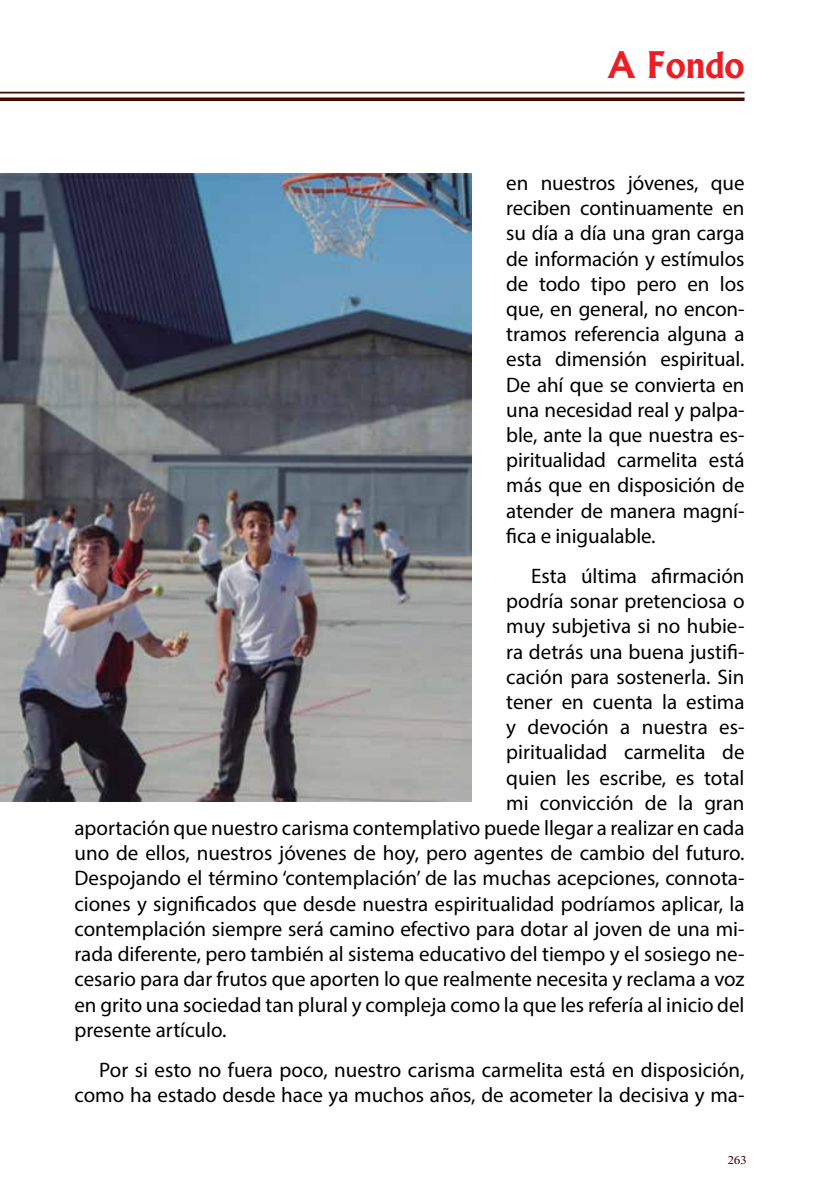
<style>
.page{position:relative;width:819px;height:1191px;background:#fff}
.page>*{position:absolute;margin:0;border:0;box-sizing:border-box;transform-origin:0 0}
.t1{font:700 35px "Albertus";color:#ed1d24}
.t2{font:21px/25.2px "Myriad Pro";color:#000;text-align:justify}
.t3{font:12.25px "Tamil MN";color:#450a00}
</style>
<div class="page">
<svg style="left:0;top:97px;width:744px;height:4px;background:#5b281f"></svg>
<hr style="left:0;top:92px;width:744px;height:1px;background:#450a00">
<img style="left:0;top:174px;width:471px;height:628px">
<h1 class="t1" style="left:609px;top:43px;width:137px">A Fondo</h1>
<p class="t2" style="left:506px;top:170px;width:240px">en nuestros jóvenes, que reciben continuamente en su día a día una gran carga de información y estímulos de todo tipo pero en los que, en general, no encon&shy;tramos referencia alguna a esta dimensión espiritual.<br>De ahí que se convierta en una necesidad real y palpa&shy;ble, ante la que nuestra es&shy;piritualidad carmelita está más que en disposición de atender de manera magní&shy;fica e inigualable.</p>
<p class="t2" style="left:531px;top:563px;width:215px">Esta última afirmación</p>
<p class="t2" style="left:506px;top:588px;width:240px">podría sonar pretenciosa o</p>
<p class="t2" style="left:506px;top:613px;width:240px">muy subjetiva si no hubie-</p>
<p class="t2" style="left:506px;top:638px;width:240px">ra detrás una buena justifi-</p>
<p class="t2" style="left:506px;top:664px;width:240px">cación para sostenerla. Sin</p>
<p class="t2" style="left:506px;top:689px;width:240px">tener en cuenta la estima</p>
<p class="t2" style="left:506px;top:714px;width:240px">y devoción a nuestra es-</p>
<p class="t2" style="left:506px;top:739px;width:240px">piritualidad carmelita de</p>
<p class="t2" style="left:506px;top:764px;width:240px">quien les escribe, es total</p>
<p class="t2" style="left:506px;top:790px;width:240px">mi convicción de la gran</p>
<p class="t2" style="left:74px;top:815px;width:671px">aportación que nuestro carisma contemplativo puede llegar a realizar en cada</p>
<p class="t2" style="left:74px;top:840px;width:671px">uno de ellos, nuestros jóvenes de hoy, pero agentes de cambio del futuro.</p>
<p class="t2" style="left:74px;top:865px;width:671px">Despojando el término ‘contemplación’ de las muchas acepciones, connota-</p>
<p class="t2" style="left:74px;top:890px;width:671px">ciones y significados que desde nuestra espiritualidad podríamos aplicar, la</p>
<p class="t2" style="left:74px;top:916px;width:671px">contemplación siempre será camino efectivo para dotar al joven de una mi-</p>
<p class="t2" style="left:74px;top:941px;width:671px">rada diferente, pero también al sistema educativo del tiempo y el sosiego ne-</p>
<p class="t2" style="left:74px;top:966px;width:671px">cesario para dar frutos que aporten lo que realmente necesita y reclama a voz</p>
<p class="t2" style="left:74px;top:991px;width:671px">en grito una sociedad tan plural y compleja como la que les refería al inicio del</p>
<p class="t2" style="left:74px;top:1016px;width:153px">presente artículo.</p>
<p class="t2" style="left:74px;top:1056px;width:671px;text-align:right">Por si esto no fuera poco, nuestro carisma carmelita está en disposición, como ha estado desde hace ya muchos años, de acometer la decisiva y ma-</p>
<p class="t3" style="left:727px;top:1151px;width:21px">263</p>
</div>
